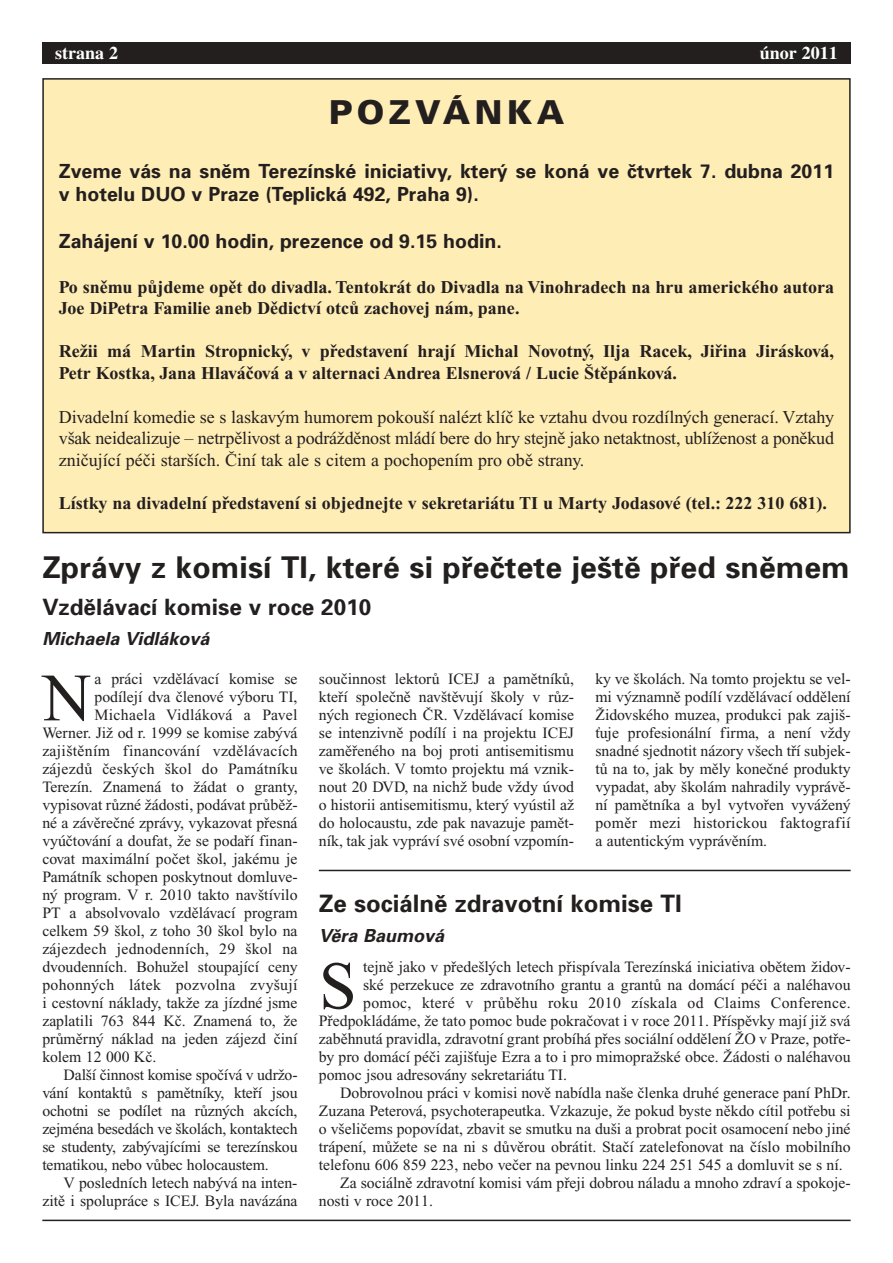
<style>
.page{position:relative;width:893px;height:1263px;background:#fff}
.page>*{position:absolute;margin:0;border:0;box-sizing:border-box;transform-origin:0 0}
.t1{font:67.65px "Times New Roman MTCE";color:#231f1f}
.t2{font:900 33px "Univers CE";letter-spacing:.135em;color:#231f1f}
.t3{font:700 30px "Univers CE";letter-spacing:.005em;color:#231f1f}
.t4{font:700 24px "Univers CE";color:#231f1f}
.t5{font:700 22.5px "Univers CE";color:#231f1f}
.t6{font:700 19.5px/23.4px "Univers CE";color:#231f1f}
.t7{font:700 18px/21.6px "Times New Roman MTCE";color:#231f1f}
.t8{font:18px/21.6px "Times New Roman MTCE";color:#231f1f;text-align:justify}
.t9{font:italic 700 18px "Univers CE";color:#231f1f}
.t10{font:700 18px "Times CE";color:#fff}
.t11{font:15.75px/18px "Times New Roman MTCE";color:#231f1f;text-align:justify}
.t12{font:15.75px "Times New Roman MTCE";letter-spacing:.02em;color:#231f1f}
</style>
<div class="page">
<hr style="left:42px;top:1220px;width:808px;height:1px;background:#231f1f">
<div style="left:42px;top:43px;width:808px;height:21px;background:#231f1f"></div>
<div style="left:43px;top:79px;width:806px;height:454px;background:#ffedb6"></div>
<div style="left:42px;top:78px;width:808px;height:455px;border:2px solid #231f1f"></div>
<hr style="left:319px;top:870px;width:531px;height:1px;background:#231f1f">
<p class="t10" style="left:55px;top:46px;width:64px">strana 2</p>
<p class="t10" style="left:759px;top:46px;width:79px">únor 2011</p>
<h2 class="t2" style="left:328px;top:101px;width:237px">POZVÁNKA</h2>
<p class="t6" style="left:59px;top:161px;width:776px">Zveme vás na sněm Terezínské iniciativy, který se koná ve čtvrtek 7. dubna 2011 v hotelu DUO v Praze (Teplická 492, Praha 9).</p>
<p class="t6" style="left:59px;top:232px;width:444px">Zahájení v 10.00 hodin, prezence od 9.15 hodin.</p>
<p class="t7" style="left:59px;top:277px;width:776px">Po sněmu půjdeme opět do divadla. Tentokrát do Divadla na Vinohradech na hru amerického autora<br>Joe DiPetra Familie aneb Dědictví otců zachovej nám, pane.</p>
<p class="t7" style="left:59px;top:342px;width:776px">Režii má Martin Stropnický, v představení hrají Michal Novotný, Ilja Racek, Jiřina Jirásková,<br>Petr Kostka, Jana Hlaváčová a v alternaci Andrea Elsnerová / Lucie Štěpánková.</p>
<p class="t8" style="left:59px;top:408px;width:776px">Divadelní komedie se s laskavým humorem pokouší nalézt klíč ke vztahu dvou rozdílných generací. Vztahy však neidealizuje – netrpělivost a podrážděnost mládí bere do hry stejně jako netaktnost, ublíženost a poněkud zničující péči starších. Činí tak ale s citem a pochopením pro obě strany.</p>
<p class="t7" style="left:59px;top:493px;width:769px">Lístky na divadelní představení si objednejte v sekretariátu TI u Marty Jodasové (tel.: 222 310 681).</p>
<h3 class="t3" style="left:42px;top:556px;width:808px">Zprávy z komisí TI, které si přečtete ještě před sněmem</h3>
<h3 class="t5" style="left:42px;top:599px;width:330px">Vzdělávací komise v roce 2010</h3>
<p class="t9" style="left:42px;top:632px;width:169px">Michaela Vidláková</p>
<h1 class="t1" style="left:42px;top:672px;width:50px">N</h1>
<p class="t11" style="left:94px;top:672px;width:205px">a práci vzdělávací komise se</p>
<p class="t11" style="left:319px;top:672px;width:257px">součinnost lektorů ICEJ a pamětníků, kteří společně navštěvují školy v růz&shy;ných regionech ČR. Vzdělávací komise se intenzivně podílí i na projektu ICEJ zaměřeného na boj proti antisemitismu ve školách. V tomto projektu má vznik&shy;nout 20 DVD, na nichž bude vždy úvod o historii antisemitismu, který vyústil až do holocaustu, zde pak navazuje pamět&shy;ník, tak jak vypráví své osobní vzpomín-</p>
<p class="t11" style="left:595px;top:672px;width:257px">ky ve školách. Na tomto projektu se vel&shy;mi významně podílí vzdělávací oddělení Židovského muzea, produkci pak zajiš&shy;ťuje profesionální firma, a není vždy snadné sjednotit názory všech tří subjek&shy;tů na to, jak by měly konečné produkty vypadat, aby školám nahradily vyprávě&shy;ní pamětníka a byl vytvořen vyvážený poměr mezi historickou faktografií a autentickým vyprávěním.</p>
<p class="t11" style="left:94px;top:690px;width:204px">podílejí dva členové výboru TI,</p>
<p class="t12" style="left:94px;top:709px;width:205px">Michaela Vidláková a Pavel</p>
<p class="t11" style="left:42px;top:726px;width:257px">Werner. Již od r. 1999 se komise zabývá</p>
<p class="t12" style="left:42px;top:745px;width:257px">zajištěním financování vzdělávacích</p>
<p class="t12" style="left:42px;top:763px;width:257px">zájezdů českých škol do Památníku</p>
<p class="t11" style="left:42px;top:780px;width:257px">Terezín. Znamená to žádat o granty,</p>
<p class="t11" style="left:42px;top:798px;width:257px">vypisovat různé žádosti, podávat průběž-</p>
<p class="t11" style="left:42px;top:816px;width:257px">né a závěrečné zprávy, vykazovat přesná</p>
<p class="t11" style="left:42px;top:834px;width:257px">vyúčtování a doufat, že se podaří finan-</p>
<p class="t11" style="left:42px;top:852px;width:257px">covat maximální počet škol, jakému je</p>
<p class="t11" style="left:42px;top:870px;width:257px">Památník schopen poskytnout domluve-</p>
<p class="t11" style="left:42px;top:888px;width:257px">ný program. V r. 2010 takto navštívilo</p>
<p class="t11" style="left:42px;top:906px;width:257px">PT a absolvovalo vzdělávací program</p>
<p class="t11" style="left:42px;top:924px;width:257px">celkem 59 škol, z toho 30 škol bylo na</p>
<p class="t12" style="left:42px;top:943px;width:257px">zájezdech jednodenních, 29 škol na</p>
<p class="t11" style="left:42px;top:960px;width:257px">dvoudenních. Bohužel stoupající ceny</p>
<p class="t12" style="left:42px;top:979px;width:257px">pohonných látek pozvolna zvyšují</p>
<p class="t11" style="left:42px;top:996px;width:257px">i cestovní náklady, takže za jízdné jsme</p>
<p class="t11" style="left:42px;top:1014px;width:257px">zaplatili 763 844 Kč. Znamená to, že</p>
<p class="t11" style="left:42px;top:1032px;width:257px">průměrný náklad na jeden zájezd činí</p>
<p class="t11" style="left:42px;top:1050px;width:115px">kolem 12 000 Kč.</p>
<p class="t11" style="left:64px;top:1068px;width:235px">Další činnost komise spočívá v udržo-</p>
<p class="t11" style="left:42px;top:1086px;width:257px">vání kontaktů s pamětníky, kteří jsou</p>
<p class="t11" style="left:42px;top:1104px;width:257px">ochotni se podílet na různých akcích,</p>
<p class="t11" style="left:42px;top:1122px;width:257px">zejména besedách ve školách, kontaktech</p>
<p class="t11" style="left:42px;top:1140px;width:257px">se studenty, zabývajícími se terezínskou</p>
<p class="t11" style="left:42px;top:1158px;width:228px">tematikou, nebo vůbec holocaustem.</p>
<p class="t11" style="left:64px;top:1176px;width:235px">V posledních letech nabývá na inten-</p>
<p class="t11" style="left:42px;top:1194px;width:257px">zitě i spolupráce s ICEJ. Byla navázána</p>
<h3 class="t4" style="left:319px;top:895px;width:364px">Ze sociálně zdravotní komise TI</h3>
<p class="t9" style="left:319px;top:929px;width:127px">Věra Baumová</p>
<h1 class="t1" style="left:319px;top:960px;width:39px">S</h1>
<p class="t11" style="left:363px;top:960px;width:489px">tejně jako v předešlých letech přispívala Terezínská iniciativa obětem židov-</p>
<p class="t11" style="left:363px;top:978px;width:489px">ské perzekuce ze zdravotního grantu a grantů na domácí péči a naléhavou</p>
<p class="t12" style="left:363px;top:997px;width:489px">pomoc, které v průběhu roku 2010 získala od Claims Conference.</p>
<p class="t11" style="left:319px;top:1014px;width:533px">Předpokládáme, že tato pomoc bude pokračovat i v roce 2011. Příspěvky mají již svá</p>
<p class="t11" style="left:319px;top:1032px;width:533px">zaběhnutá pravidla, zdravotní grant probíhá přes sociální oddělení ŽO v Praze, potře-</p>
<p class="t11" style="left:319px;top:1050px;width:533px">by pro domácí péči zajišťuje Ezra a to i pro mimopražské obce. Žádosti o naléhavou</p>
<p class="t11" style="left:319px;top:1068px;width:250px">pomoc jsou adresovány sekretariátu TI.</p>
<p class="t11" style="left:340px;top:1086px;width:512px">Dobrovolnou práci v komisi nově nabídla naše členka druhé generace paní PhDr.</p>
<p class="t11" style="left:319px;top:1104px;width:533px">Zuzana Peterová, psychoterapeutka. Vzkazuje, že pokud byste někdo cítil potřebu si</p>
<p class="t11" style="left:319px;top:1122px;width:533px">o všeličems popovídat, zbavit se smutku na duši a probrat pocit osamocení nebo jiné</p>
<p class="t11" style="left:319px;top:1140px;width:533px">trápení, můžete se na ni s důvěrou obrátit. Stačí zatelefonovat na číslo mobilního</p>
<p class="t11" style="left:319px;top:1158px;width:525px">telefonu 606 859 223, nebo večer na pevnou linku 224 251 545 a domluvit se s ní.</p>
<p class="t11" style="left:340px;top:1176px;width:512px">Za sociálně zdravotní komisi vám přeji dobrou náladu a mnoho zdraví a spokoje-</p>
<p class="t11" style="left:319px;top:1194px;width:116px">nosti v roce 2011.</p>
</div>
